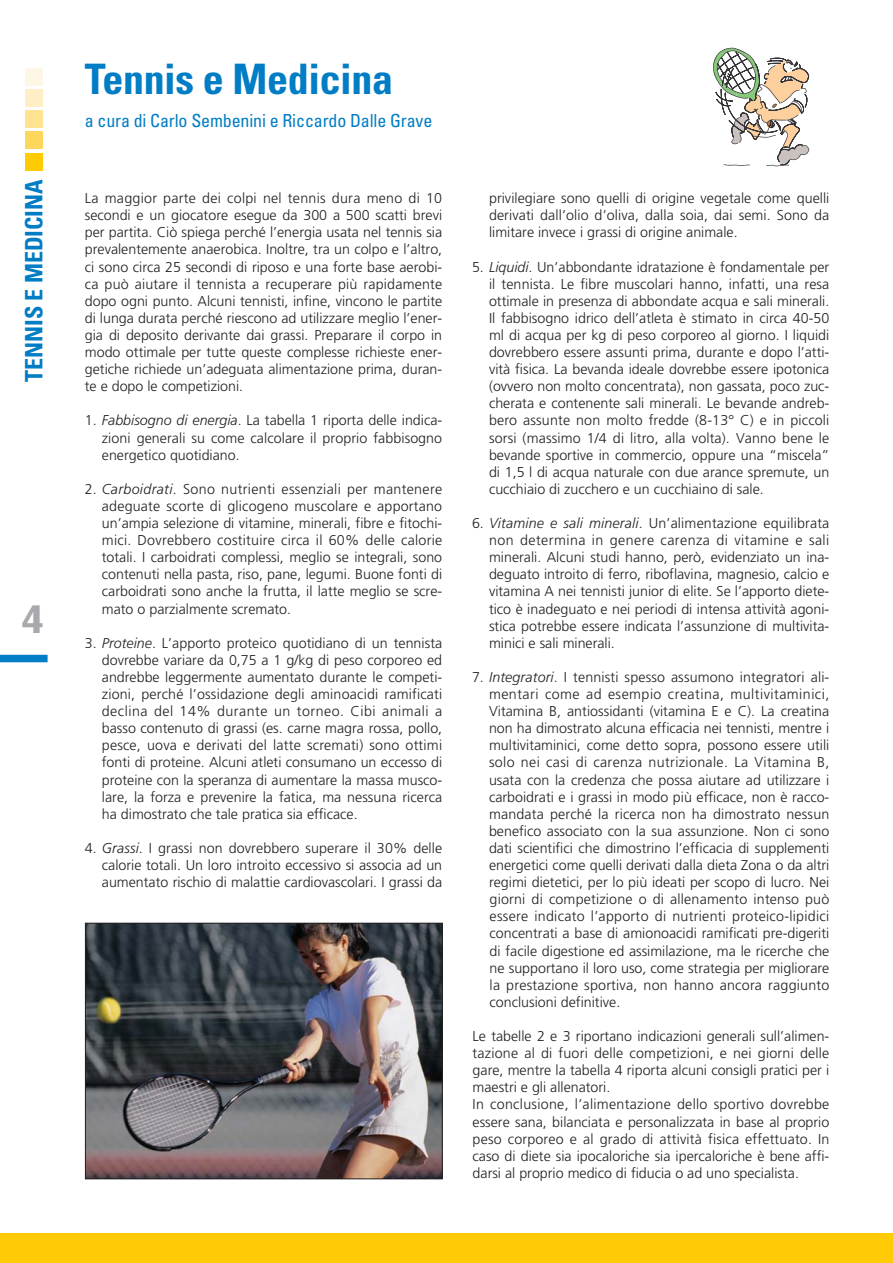
<style>
.page{position:relative;width:893px;height:1263px;background:#fff}
.page>*{position:absolute;margin:0;border:0;box-sizing:border-box;transform-origin:0 0}
.t1{font:700 condensed 42px "Univers";letter-spacing:-.01em;color:#007dc5}
.t2{font:700 condensed 37.5px "Helvetica";color:#a7a9ac;scale:1.2 1}
.t3{font:700 condensed 24px "Univers";color:#007dc5}
.t4{font:condensed 18px "Univers";letter-spacing:-.01em;color:#007dc5}
.t5{font:300 14.25px/17.1px "Frutiger";color:#231f20;text-align:justify}
.s1{font-style:italic}
</style>
<div class="page">
<div style="left:0;top:1233px;width:892px;height:30px;background:#ffcb04"></div>
<div style="left:0;top:655px;width:48px;height:7px;background:#007dc5"></div>
<div style="left:26px;top:153px;width:17px;height:17px;background:#ffcb04"></div>
<div style="left:26px;top:132px;width:17px;height:17px;background:#ffd65c"></div>
<div style="left:26px;top:111px;width:17px;height:17px;background:#ffe292"></div>
<div style="left:26px;top:89px;width:17px;height:17px;background:#ffeec6"></div>
<div style="left:26px;top:68px;width:17px;height:17px;background:#fff7e5"></div>
<img style="left:87px;top:925px;width:353px;height:252px">
<div style="left:85px;top:923px;width:357px;height:256px;border:1px solid #231f20"></div>
<svg style="left:713px;top:48px;width:96px;height:118px"></svg>
<h3 class="t3" style="left:25px;top:382px;width:204px;rotate:-90deg">TENNIS E MEDICINA</h3>
<h2 class="t2" style="left:21px;top:605px;width:20px">4</h2>
<h1 class="t1" style="left:85px;top:64px;width:310px">Tennis e Medicina</h1>
<p class="t4" style="left:85px;top:114px;width:349px">a cura di Carlo Sembenini e Riccardo Dalle Grave</p>
<p class="t5" style="left:85px;top:191px;width:359px">La maggior parte dei colpi nel tennis dura meno di 10 secondi e un giocatore esegue da 300 a 500 scatti brevi per partita. Ciò spiega perché l’energia usata nel tennis sia prevalentemente anaerobica. Inoltre, tra un colpo e l’altro, ci sono circa 25 secondi di riposo e una forte base aerobi&shy;ca può aiutare il tennista a recuperare più rapidamente dopo ogni punto. Alcuni tennisti, infine, vincono le partite di lunga durata perché riescono ad utilizzare meglio l’ener&shy;gia di deposito derivante dai grassi. Preparare il corpo in modo ottimale per tutte queste complesse richieste ener&shy;getiche richiede un’adeguata alimentazione prima, duran&shy;te e dopo le competizioni.</p>
<p class="t5" style="left:102px;top:413px;width:342px;text-indent:-17px">1. <span class="s1">Fabbisogno di energia</span>. La tabella 1 riporta delle indica&shy;zioni generali su come calcolare il proprio fabbisogno energetico quotidiano.</p>
<p class="t5" style="left:102px;top:481px;width:342px;text-indent:-17px">2. <span class="s1">Carboidrati</span>. Sono nutrienti essenziali per mantenere adeguate scorte di glicogeno muscolare e apportano un’ampia selezione di vitamine, minerali, fibre e fitochi&shy;mici. Dovrebbero costituire circa il 60% delle calorie totali. I carboidrati complessi, meglio se integrali, sono contenuti nella pasta, riso, pane, legumi. Buone fonti di carboidrati sono anche la frutta, il latte meglio se scre&shy;mato o parzialmente scremato.</p>
<p class="t5" style="left:102px;top:635px;width:342px;text-indent:-17px">3. <span class="s1">Proteine</span>. L’apporto proteico quotidiano di un tennista dovrebbe variare da 0,75 a 1 g/kg di peso corporeo ed andrebbe leggermente aumentato durante le competi&shy;zioni, perché l’ossidazione degli aminoacidi ramificati declina del 14% durante un torneo. Cibi animali a basso contenuto di grassi (es. carne magra rossa, pollo, pesce, uova e derivati del latte scremati) sono ottimi fonti di proteine. Alcuni atleti consumano un eccesso di proteine con la speranza di aumentare la massa musco&shy;lare, la forza e prevenire la fatica, ma nessuna ricerca ha dimostrato che tale pratica sia efficace.</p>
<p class="t5" style="left:102px;top:841px;width:342px;text-indent:-17px">4. <span class="s1">Grassi</span>. I grassi non dovrebbero superare il 30% delle calorie totali. Un loro introito eccessivo si associa ad un aumentato rischio di malattie cardiovascolari. I grassi da</p>
<p class="t5" style="left:489px;top:191px;width:342px">privilegiare sono quelli di origine vegetale come quelli derivati dall’olio d’oliva, dalla soia, dai semi. Sono da limitare invece i grassi di origine animale.</p>
<p class="t5" style="left:489px;top:259px;width:342px;text-indent:-17px">5. <span class="s1">Liquidi</span>. Un’abbondante idratazione è fondamentale per il tennista. Le fibre muscolari hanno, infatti, una resa ottimale in presenza di abbondate acqua e sali minerali.<br>Il fabbisogno idrico dell’atleta è stimato in circa 40-50 ml di acqua per kg di peso corporeo al giorno. I liquidi dovrebbero essere assunti prima, durante e dopo l’atti&shy;vità fisica. La bevanda ideale dovrebbe essere ipotonica (ovvero non molto concentrata), non gassata, poco zuc&shy;cherata e contenente sali minerali. Le bevande andreb&shy;bero assunte non molto fredde (8-13° C) e in piccoli sorsi (massimo 1/4 di litro, alla volta). Vanno bene le bevande sportive in commercio, oppure una “miscela” di 1,5 l di acqua naturale con due arance spremute, un cucchiaio di zucchero e un cucchiaino di sale.</p>
<p class="t5" style="left:489px;top:516px;width:342px;text-indent:-17px">6. <span class="s1">Vitamine e sali minerali</span>. Un’alimentazione equilibrata non determina in genere carenza di vitamine e sali minerali. Alcuni studi hanno, però, evidenziato un ina&shy;deguato introito di ferro, riboflavina, magnesio, calcio e vitamina A nei tennisti junior di elite. Se l’apporto diete&shy;tico è inadeguato e nei periodi di intensa attività agoni&shy;stica potrebbe essere indicata l’assunzione di multivita&shy;minici e sali minerali.</p>
<p class="t5" style="left:489px;top:670px;width:342px;text-indent:-17px">7. <span class="s1">Integratori</span>. I tennisti spesso assumono integratori ali&shy;mentari come ad esempio creatina, multivitaminici, Vitamina B, antiossidanti (vitamina E e C). La creatina non ha dimostrato alcuna efficacia nei tennisti, mentre i multivitaminici, come detto sopra, possono essere utili solo nei casi di carenza nutrizionale. La Vitamina B, usata con la credenza che possa aiutare ad utilizzare i carboidrati e i grassi in modo più efficace, non è racco&shy;mandata perché la ricerca non ha dimostrato nessun benefico associato con la sua assunzione. Non ci sono dati scientifici che dimostrino l’efficacia di supplementi energetici come quelli derivati dalla dieta Zona o da altri regimi dietetici, per lo più ideati per scopo di lucro. Nei giorni di competizione o di allenamento intenso può essere indicato l’apporto di nutrienti proteico-lipidici concentrati a base di amionoacidi ramificati pre-digeriti di facile digestione ed assimilazione, ma le ricerche che ne supportano il loro uso, come strategia per migliorare la prestazione sportiva, non hanno ancora raggiunto conclusioni definitive.</p>
<p class="t5" style="left:472px;top:1029px;width:358px;text-align:left">Le tabelle 2 e 3 riportano indicazioni generali sull’alimen&shy;tazione al di fuori delle competizioni, e nei giorni delle gare, mentre la tabella 4 riporta alcuni consigli pratici per i maestri e gli allenatori.<br>In conclusione, l’alimentazione dello sportivo dovrebbe essere sana, bilanciata e personalizzata in base al proprio peso corporeo e al grado di attività fisica effettuato. In caso di diete sia ipocaloriche sia ipercaloriche è bene affi&shy;darsi al proprio medico di fiducia o ad uno specialista.</p>
</div>
